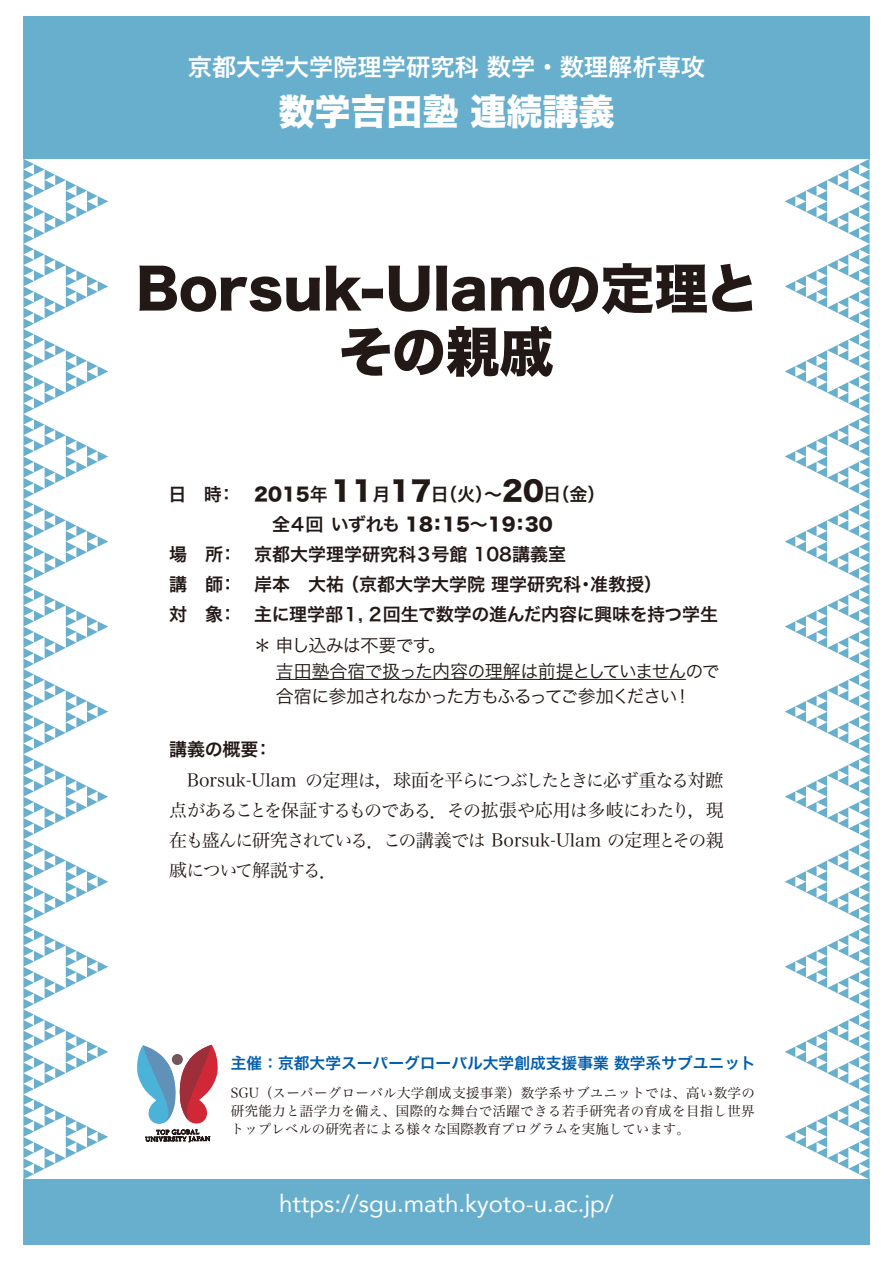
<style>
.page{position:relative;width:893px;height:1263px;background:#fff}
.page>*{position:absolute;margin:0;border:0;box-sizing:border-box;transform-origin:0 0}
.t1{font:54px/63px "Hira Kaku Std W8";color:#221815;text-align:center}
.t2{font:36px "Hira Kaku Std W8";color:#fff}
.t3{font:24px "Avenir";color:#fff}
.t4{font:24px "Hira Kaku Pro N W6";color:#fff}
.t5{font:18px/30px "Hira Min Pro W3";letter-spacing:-.06em;color:#221815;text-align:justify}
.t6{font:18px/30px "Hira Kaku Pro W6";color:#221815}
.t7{font:18px/25.5px "Hira Kaku Pro W3";letter-spacing:-.055em;color:#221815}
.t8{font:18px "Hira Kaku Std W8";color:#221815}
.t9{font:15.75px "Hira Kaku Pro W6";color:#005dad}
.t10{font:13.5px/18px "Hira Min Pro W3";color:#221815;text-align:justify}
.s1{font-family:"Hira Kaku Std W8"}
.s2{font-family:"Hira Kaku Std W8";font-size:27px}
.s3{font-family:"Hira Kaku Pro W6"}
</style>
<div class="page">
<div style="left:23px;top:16px;width:847px;height:143px;background:#67afcd"></div>
<div style="left:23px;top:1179px;width:847px;height:66px;background:#67afcd"></div>
<svg style="left:23px;top:159px;width:85px;height:1020px"></svg>
<svg style="left:785px;top:159px;width:85px;height:1020px"></svg>
<hr style="left:276px;top:679px;width:410px;height:1px;background:#221815">
<svg style="left:137px;top:1045px;width:81px;height:97px"></svg>
<h3 class="t4" style="left:188px;top:45px;width:519px">京都大学大学院理学研究科 数学・数理解析専攻</h3>
<h2 class="t2" style="left:278px;top:91px;width:337px">数学吉田塾 連続講義</h2>
<h1 class="t1" style="left:136px;top:259px;width:625px">Borsuk-Ulamの定理とその親戚</h1>
<p class="t6" style="left:169px;top:478px;width:439px">日　時： <span class="s1">2015</span>年 <span class="s2">11</span>月<span class="s2">17</span>日（火）～<span class="s2">20</span>日（金）</p>
<p class="t8" style="left:254px;top:514px;width:300px"><span class="s3">　全４回 いずれも</span> 18：15<span class="s3">～</span>19：30</p>
<p class="t6" style="left:169px;top:538px;width:550px">場　所： 京都大学理学研究科３号館 108講義室<br>講　師： 岸本　大祐 （京都大学大学院 理学研究科・准教授）<br>対　象： 主に理学部１，２回生で数学の進んだ内容に興味を持つ学生</p>
<p class="t7" style="left:276px;top:631px;width:445px;text-indent:-22px">＊ 申し込みは不要です。<br>吉田塾合宿で扱った内容の理解は前提としていませんので合宿に参加されなかった方もふるってご参加ください！</p>
<p class="t6" style="left:169px;top:734px;width:104px">講義の概要：</p>
<p class="t5" style="left:169px;top:763px;width:556px;text-indent:18px">Borsuk-Ulam の定理は，球面を平らにつぶしたときに必ず重なる対蹠点があることを保証するものである．その拡張や応用は多岐にわたり，現在も盛んに研究されている．この講義では Borsuk-Ulam の定理とその親戚について解説する．</p>
<p class="t9" style="left:231px;top:1049px;width:526px">主催：京都大学スーパーグローバル大学創成支援事業 数学系サブユニット</p>
<p class="t10" style="left:231px;top:1083px;width:525px">SGU（スーパーグローバル大学創成支援事業）数学系サブユニットでは、高い数学の研究能力と語学力を備え、国際的な舞台で活躍できる若手研究者の育成を目指し世界トップレベルの研究者による様々な国際教育プログラムを実施しています。</p>
<h3 class="t3" style="left:279px;top:1184px;width:336px">https://sgu.math.kyoto-u.ac.jp/</h3>
</div>
